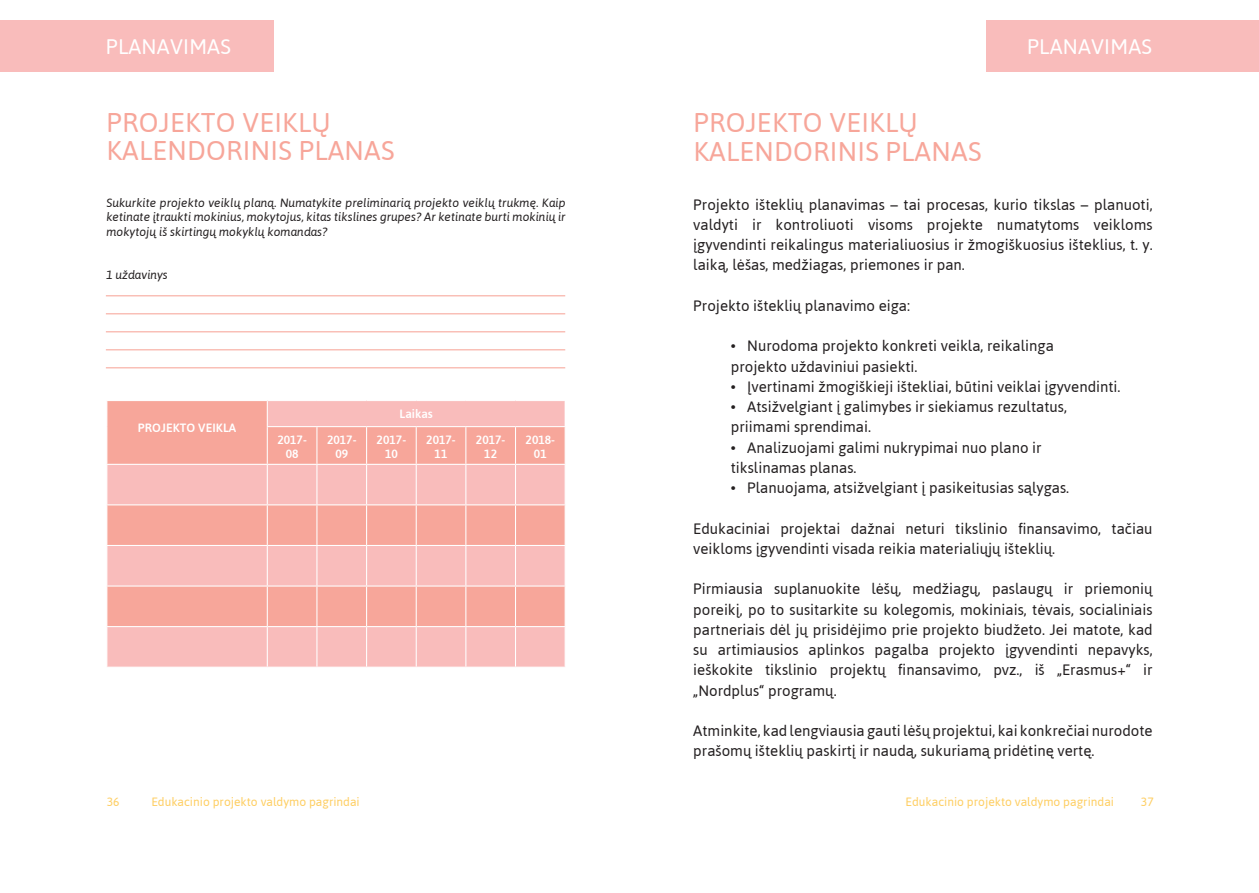
<style>
.page{position:relative;width:1259px;height:893px;background:#fff}
.page>*{position:absolute;margin:0;border:0;box-sizing:border-box;transform-origin:0 0}
.t1{font:27px/28.5px "Asap";letter-spacing:.01em;color:#f7a69a}
.t2{font:21px "Asap";letter-spacing:.01em;color:#fff}
.t3{font:15px/20.2px "Asap";color:#231f20}
.t4{font:italic 12px/14.4px "Asap";color:#231f20;text-align:justify}
.t5{font:12px "Asap";color:#fece62}
.t6{font:500 12px/14.4px "Asap";color:#fff;text-align:center}
</style>
<div class="page">
<div style="left:986px;top:20px;width:273px;height:51px;background:#f9bcbb"></div>
<div style="left:0;top:20px;width:273px;height:51px;background:#f9bcbb"></div>
<div style="left:107px;top:465px;width:457px;height:202px;background:#f9bcbb"></div>
<svg style="left:107px;top:505px;width:457px;height:121px;background:#f7ada5"></svg>
<svg style="left:107px;top:401px;width:457px;height:63px;background:#f7aca3"></svg>
<hr style="left:267px;top:426px;width:50px;height:1px;background:#fff">
<hr style="left:267px;top:427px;width:1px;height:37px;background:#fff">
<hr style="left:317px;top:426px;width:49px;height:1px;background:#fff">
<hr style="left:316px;top:427px;width:1px;height:37px;background:#fff">
<hr style="left:366px;top:426px;width:50px;height:1px;background:#fff">
<hr style="left:366px;top:427px;width:1px;height:37px;background:#fff">
<hr style="left:416px;top:426px;width:50px;height:1px;background:#fff">
<hr style="left:416px;top:427px;width:1px;height:37px;background:#fff">
<hr style="left:466px;top:426px;width:49px;height:1px;background:#fff">
<hr style="left:465px;top:427px;width:1px;height:37px;background:#fff">
<hr style="left:515px;top:426px;width:51px;height:1px;background:#fff">
<hr style="left:515px;top:427px;width:1px;height:37px;background:#fff">
<hr style="left:267px;top:465px;width:1px;height:39px;background:#fff">
<hr style="left:316px;top:465px;width:1px;height:39px;background:#fff">
<hr style="left:366px;top:465px;width:1px;height:39px;background:#fff">
<hr style="left:416px;top:465px;width:1px;height:39px;background:#fff">
<hr style="left:465px;top:465px;width:1px;height:39px;background:#fff">
<hr style="left:515px;top:465px;width:1px;height:39px;background:#fff">
<hr style="left:106px;top:504px;width:161px;height:1px;background:#fff">
<hr style="left:267px;top:504px;width:50px;height:1px;background:#fff">
<hr style="left:267px;top:505px;width:1px;height:40px;background:#fff">
<hr style="left:317px;top:504px;width:49px;height:1px;background:#fff">
<hr style="left:316px;top:505px;width:1px;height:40px;background:#fff">
<hr style="left:366px;top:504px;width:50px;height:1px;background:#fff">
<hr style="left:366px;top:505px;width:1px;height:40px;background:#fff">
<hr style="left:416px;top:504px;width:50px;height:1px;background:#fff">
<hr style="left:416px;top:505px;width:1px;height:40px;background:#fff">
<hr style="left:466px;top:504px;width:49px;height:1px;background:#fff">
<hr style="left:465px;top:505px;width:1px;height:40px;background:#fff">
<hr style="left:515px;top:504px;width:51px;height:1px;background:#fff">
<hr style="left:515px;top:505px;width:1px;height:40px;background:#fff">
<hr style="left:106px;top:545px;width:161px;height:1px;background:#fff">
<hr style="left:267px;top:545px;width:50px;height:1px;background:#fff">
<hr style="left:267px;top:546px;width:1px;height:39px;background:#fff">
<hr style="left:317px;top:545px;width:49px;height:1px;background:#fff">
<hr style="left:316px;top:546px;width:1px;height:39px;background:#fff">
<hr style="left:366px;top:545px;width:50px;height:1px;background:#fff">
<hr style="left:366px;top:546px;width:1px;height:39px;background:#fff">
<hr style="left:416px;top:545px;width:50px;height:1px;background:#fff">
<hr style="left:416px;top:546px;width:1px;height:39px;background:#fff">
<hr style="left:466px;top:545px;width:49px;height:1px;background:#fff">
<hr style="left:465px;top:546px;width:1px;height:39px;background:#fff">
<hr style="left:515px;top:545px;width:51px;height:1px;background:#fff">
<hr style="left:515px;top:546px;width:1px;height:39px;background:#fff">
<hr style="left:106px;top:585px;width:161px;height:2px;background:#fff">
<hr style="left:267px;top:585px;width:50px;height:2px;background:#fff">
<hr style="left:267px;top:587px;width:1px;height:39px;background:#fff">
<hr style="left:317px;top:585px;width:49px;height:2px;background:#fff">
<hr style="left:316px;top:587px;width:1px;height:39px;background:#fff">
<hr style="left:366px;top:585px;width:50px;height:2px;background:#fff">
<hr style="left:366px;top:587px;width:1px;height:39px;background:#fff">
<hr style="left:416px;top:585px;width:50px;height:2px;background:#fff">
<hr style="left:416px;top:587px;width:1px;height:39px;background:#fff">
<hr style="left:466px;top:585px;width:49px;height:2px;background:#fff">
<hr style="left:465px;top:587px;width:1px;height:39px;background:#fff">
<hr style="left:515px;top:585px;width:51px;height:2px;background:#fff">
<hr style="left:515px;top:587px;width:1px;height:39px;background:#fff">
<hr style="left:106px;top:626px;width:161px;height:1px;background:#fff">
<hr style="left:267px;top:626px;width:50px;height:1px;background:#fff">
<hr style="left:267px;top:627px;width:1px;height:40px;background:#fff">
<hr style="left:317px;top:626px;width:49px;height:1px;background:#fff">
<hr style="left:316px;top:627px;width:1px;height:40px;background:#fff">
<hr style="left:366px;top:626px;width:50px;height:1px;background:#fff">
<hr style="left:366px;top:627px;width:1px;height:40px;background:#fff">
<hr style="left:416px;top:626px;width:50px;height:1px;background:#fff">
<hr style="left:416px;top:627px;width:1px;height:40px;background:#fff">
<hr style="left:466px;top:626px;width:49px;height:1px;background:#fff">
<hr style="left:465px;top:627px;width:1px;height:40px;background:#fff">
<hr style="left:515px;top:626px;width:51px;height:1px;background:#fff">
<hr style="left:515px;top:627px;width:1px;height:40px;background:#fff">
<hr style="left:106px;top:295px;width:459px;height:1px;background:#f7a69a">
<hr style="left:106px;top:313px;width:459px;height:1px;background:#f7a69a">
<hr style="left:106px;top:331px;width:459px;height:1px;background:#f7a69a">
<hr style="left:106px;top:349px;width:459px;height:1px;background:#f7a69a">
<hr style="left:106px;top:367px;width:459px;height:1px;background:#f7a69a">
<h2 class="t2" style="left:106px;top:33px;width:125px">planavi mas</h2>
<h1 class="t1" style="left:106px;top:107px;width:152px">PROJEKTO VEIKLŲ<br>KALEND</h1>
<h1 class="t1" style="left:206px;top:135px;width:34px">ORINIS</h1>
<h1 class="t1" style="left:299px;top:135px;width:32px">PLANAS</h1>
<p class="t4" style="left:106px;top:195px;width:461px">Sukurkite projekto veiklų planą. Numatykite preliminarią projekto veiklų trukmę. Kaip ketinate įtraukti mokinius, mokytojus, kitas tikslines grupes? Ar ketinate burti mokinių ir mokytojų iš skirtingų mokyklų komandas?</p>
<p class="t4" style="left:106px;top:267px;width:63px">1 uždavinys</p>
<p class="t6" style="left:138px;top:420px;width:100px">PROJEKTO VEIKLA</p>
<p class="t6" style="left:399px;top:406px;width:35px">LAIKAS</p>
<p class="t6" style="left:277px;top:432px;width:31px">2017-<br>08</p>
<p class="t6" style="left:327px;top:432px;width:31px">2017-<br>09</p>
<p class="t6" style="left:377px;top:432px;width:31px">2017-<br>10</p>
<p class="t6" style="left:426px;top:432px;width:31px">2017-<br>11</p>
<p class="t6" style="left:476px;top:432px;width:31px">2017-<br>12</p>
<p class="t6" style="left:525px;top:432px;width:31px">2018-<br>01</p>
<h1 class="t1" style="left:693px;top:107px;width:152px">PROJEKTO VEIKLŲ<br>KALEND</h1>
<h1 class="t1" style="left:793px;top:136px;width:34px">ORINIS</h1>
<h1 class="t1" style="left:885px;top:136px;width:32px">PLANAS</h1>
<h2 class="t2" style="left:1027px;top:33px;width:125px">planavi mas</h2>
<p class="t3" style="left:693px;top:194px;width:461px;text-align:justify">Projekto išteklių planavimas – tai procesas, kurio tikslas – planuoti, valdyti ir kontroliuoti visoms projekte numatytoms veikloms įgyvendinti reikalingus materialiuosius ir žmogiškuosius išteklius, t. y. laiką, lėšas, medžiagas, priemones ir pan.</p>
<p class="t3" style="left:693px;top:295px;width:218px">Projekto išteklių planavimo eiga:</p>
<p class="t3" style="left:731px;top:335px;width:324px">• N urodoma projekto konkreti veikla, reikalinga projekto uždaviniui pasiekti.</p>
<p class="t3" style="left:731px;top:376px;width:391px">• Įvertinami žmogiškieji ištekliai, būtini veiklai įgyvendinti.</p>
<p class="t3" style="left:731px;top:396px;width:338px">• Atsižvelgiant į galimybes ir siekiamus rezultatus, priimami sprendimai.</p>
<p class="t3" style="left:731px;top:437px;width:312px">• Analizuojami galimi nukrypimai nuo plano ir tikslinamas planas.</p>
<p class="t3" style="left:731px;top:477px;width:340px">• Planuojama, atsižvelgiant į pasikeitusias sąlygas.</p>
<p class="t3" style="left:693px;top:518px;width:461px">Edukaciniai projektai dažnai neturi tikslinio finansavimo, tačiau veikloms įgyvendinti visada reikia materialiųjų išteklių.</p>
<p class="t3" style="left:693px;top:578px;width:461px;text-align:justify">Pirmiausia suplanuokite lėšų, medžiagų, paslaugų ir priemonių poreikį, po to susitarkite su kolegomis, mokiniais, tėvais, socialiniais partneriais dėl jų prisidėjimo prie projekto biudžeto. Jei matote, kad su artimiausios aplinkos pagalba projekto įgyvendinti nepavyks, ieškokite tikslinio projektų finansavimo, pvz., iš „Erasmus+“ ir „N ordplus“ programų.</p>
<p class="t3" style="left:693px;top:720px;width:461px">Atminkite, kad lengviausia gauti lėšų projektui, kai konkrečiai nurodote prašomų išteklių paskirtį ir naudą, sukuriamą pridėtinę vertę.</p>
<p class="t5" style="left:107px;top:794px;width:14px">36</p>
<p class="t5" style="left:151px;top:794px;width:210px">Edukacinio projekto valdymo pagrindai</p>
<p class="t5" style="left:905px;top:794px;width:210px">Edukacinio projekto valdymo pagrindai</p>
<p class="t5" style="left:1141px;top:794px;width:14px">37</p>
</div>
